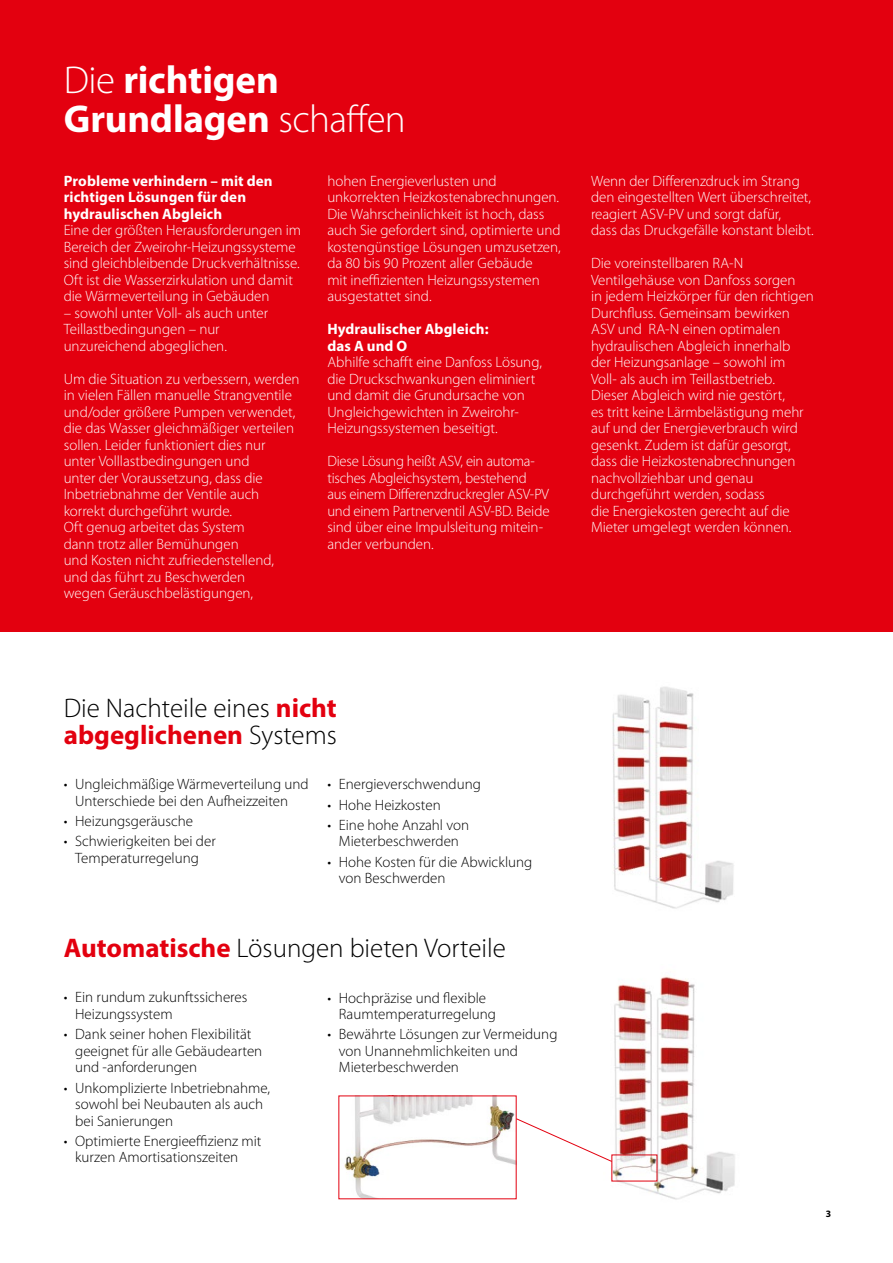
<style>
.page{position:relative;width:893px;height:1263px;background:#fff}
.page>*{position:absolute;margin:0;border:0;box-sizing:border-box;transform-origin:0 0}
.t1{font:700 39px/39px "Myriad Pro";letter-spacing:-.005em;color:#fff}
.t2{font:300 27px/27px "Myriad Pro";color:#000}
.t3{font:300 15px/16.5px "Myriad Pro";letter-spacing:-.005em;color:#fff}
.t4{font:300 15px/16.5px "Myriad Pro";color:#000}
.t5{font:700 15px/16.5px "Myriad Pro";letter-spacing:.005em;color:#fff}
.t6{font:700 9.75px "Myriad Pro";color:#000}
.s1{font-weight:300}
.s2{font-weight:700;color:#e3000f}
</style>
<div class="page">
<div style="left:0;top:0;width:893px;height:631px;background:#e3000f"></div>
<img style="left:612px;top:687px;width:122px;height:222px">
<img style="left:611px;top:976px;width:124px;height:224px">
<img style="left:344px;top:1097px;width:171px;height:100px">
<svg style="left:611px;top:1154px;width:46px;height:27px"></svg>
<svg style="left:515px;top:1118px;width:98px;height:44px"></svg>
<h1 class="t1" style="left:64px;top:59px;width:344px"><span class="s1">Die</span> richtigen<br>Grundlagen <span class="s1">schaffen</span></h1>
<p class="t5" style="left:64px;top:172px;width:210px">Probleme verhindern – mit den richtigen Lösungen für den hydraulischen Abgleich</p>
<p class="t3" style="left:64px;top:222px;width:239px">Eine der größten Herausforderungen im Bereich der Zweirohr-Heizungssysteme sind gleichbleibende Druckverhältnisse.<br>Oft ist die Wasserzirkulation und damit die Wärmeverteilung in Gebäuden</p>
<p class="t3" style="left:64px;top:304px;width:206px">– sowohl unter Voll- als auch unter<br>Teillastbedingungen – nur unzureichend abgeglichen.</p>
<p class="t3" style="left:64px;top:370px;width:237px">Um die Situation zu verbessern, werden in vielen Fällen manuelle Strangventile und/oder größere Pumpen verwendet, die das Wasser gleichmäßiger verteilen sollen. Leider funktioniert dies nur unter Volllastbedingungen und<br>unter der Voraussetzung, dass die Inbetriebnahme der Ventile auch korrekt durchgeführt wurde.<br>Oft genug arbeitet das System<br>dann trotz aller Bemühungen<br>und Kosten nicht zufriedenstellend, und das führt zu Beschwerden<br>wegen Geräuschbelästigungen,</p>
<p class="t3" style="left:327px;top:172px;width:235px">hohen Energieverlusten und unkorrekten Heizkostenabrechnungen.<br>Die Wahrscheinlichkeit ist hoch, dass auch Sie gefordert sind, optimierte und kostengünstige Lösungen umzusetzen, da 80 bis 90 Prozent aller Gebäude<br>mit ineffizienten Heizungssystemen ausgestattet sind.</p>
<p class="t5" style="left:327px;top:321px;width:163px">Hydraulischer Abgleich: das A und O</p>
<p class="t3" style="left:327px;top:354px;width:216px">Abhilfe schafft eine Danfoss Lösung, die Druckschwankungen eliminiert und damit die Grundursache von Ungleichgewichten in Zweirohr-Heizungssystemen beseitigt.</p>
<p class="t3" style="left:327px;top:453px;width:224px">Diese Lösung heißt ASV, ein automa&shy;tisches Abgleichsystem, bestehend aus einem Differenzdruckregler ASV-PV und einem Partnerventil ASV-BD. Beide sind über eine Impulsleitung mitein&shy;ander verbunden.</p>
<p class="t3" style="left:591px;top:172px;width:224px">Wenn der Differenzdruck im Strang den eingestellten Wert überschreitet, reagiert ASV-PV und sorgt dafür,<br>dass das Druckgefälle konstant bleibt.</p>
<p class="t3" style="left:591px;top:255px;width:224px">Die voreinstellbaren RA-N<br>Ventilgehäuse von Danfoss sorgen<br>in jedem Heizkörper für den richtigen<br>Durchfluss. Gemeinsam bewirken<br>ASV und RA-N einen optimalen hydraulischen Abgleich innerhalb<br>der Heizungsanlage – sowohl im<br>Voll- als auch im Teillastbetrieb.<br>Dieser Abgleich wird nie gestört,<br>es tritt keine Lärmbelästigung mehr auf und der Energieverbrauch wird gesenkt. Zudem ist dafür gesorgt, dass die Heizkostenabrechnungen nachvollziehbar und genau durchgeführt werden, sodass<br>die Energiekosten gerecht auf die<br>Mieter umgelegt werden können.</p>
<h2 class="t2" style="left:64px;top:694px;width:275px">Die Nachteile eines <span class="s2">nicht abgeglichenen</span> Systems</h2>
<p class="t4" style="left:64px;top:776px;width:246px;text-align:center">• Ungleichmäßige Wärmeverteilung und<br>Unterschiede bei den Aufheizzeiten</p>
<p class="t4" style="left:64px;top:813px;width:131px">• Heizungsgeräusche</p>
<p class="t4" style="left:64px;top:833px;width:153px;text-align:center">• Schwierigkeiten bei der<br>Temperaturregelung</p>
<p class="t4" style="left:327px;top:776px;width:155px">• Energieverschwendung</p>
<p class="t4" style="left:327px;top:796px;width:115px">• Hohe Heizkosten</p>
<p class="t4" style="left:327px;top:816px;width:143px;text-align:center">• Eine hohe Anzahl von<br>Mieterbeschwerden</p>
<p class="t4" style="left:339px;top:853px;width:195px;text-indent:-11px">• Hohe Kosten für die Abwicklung von Beschwerden</p>
<h2 class="t2" style="left:64px;top:934px;width:444px"><span class="s2">Automatische</span> Lösungen bieten Vorteile</h2>
<p class="t4" style="left:75px;top:989px;width:174px;text-indent:-11px">• Ein rundum zukunftssicheres<br>Heizungssystem</p>
<p class="t4" style="left:75px;top:1026px;width:189px;text-indent:-11px">• Dank seiner hohen Flexibilität geeignet für alle Gebäudearten und -anforderungen</p>
<p class="t4" style="left:75px;top:1079px;width:196px;text-indent:-11px">• Unkomplizierte Inbetriebnahme, sowohl bei Neubauten als auch bei Sanierungen</p>
<p class="t4" style="left:75px;top:1132px;width:188px;text-indent:-11px">• Optimierte Energieeffizienz mit kurzen Amortisationszeiten</p>
<p class="t4" style="left:339px;top:989px;width:159px;text-indent:-11px">• Hochpräzise und flexible<br>Raumtemperaturregelung</p>
<p class="t4" style="left:339px;top:1026px;width:220px;text-indent:-11px">• Bewährte Lösungen zur Vermeidung von Unannehmlichkeiten und<br>Mieterbeschwerden</p>
<p class="t6" style="left:826px;top:1207px;width:7px">3</p>
</div>
